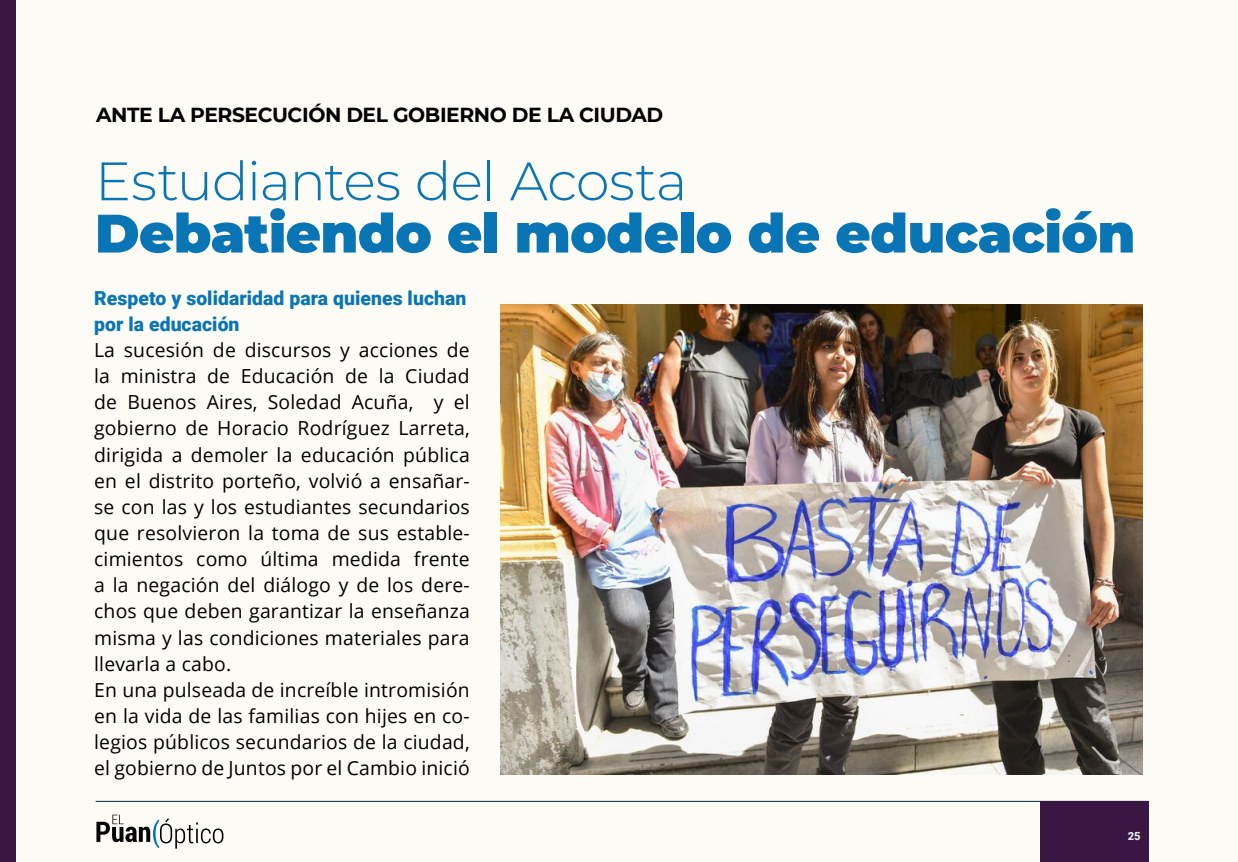
<style>
.page{position:relative;width:1238px;height:862px;background:#fff}
.page>*{position:absolute;margin:0;border:0;box-sizing:border-box;transform-origin:0 0}
.t1{font:900 54px "Montserrat";letter-spacing:-.01em;color:#0a75b4}
.t2{font:300 54px "Montserrat";letter-spacing:-.015em;color:#0a75b4}
.t3{font:700 20.25px "Montserrat";letter-spacing:-.02em;color:#000}
.t4{font:19.35px/26.1px "Open Sans";letter-spacing:.01em;color:#000}
.t5{font:900 19.35px/26.1px "Roboto";letter-spacing:.005em;color:#0a75b4}
.t6{font:900 11.25px "Roboto";color:#dbe9ee}
</style>
<div class="page">
<div style="left:0;top:0;width:1237px;height:861px;background:#fcfbf6"></div>
<hr style="left:96px;top:800px;width:1052px;height:1px;background:#002732">
<svg style="left:96px;top:814px;width:127px;height:34px"></svg>
<div style="left:0;top:0;width:16px;height:861px;background:#3a1642"></div>
<div style="left:1039px;top:800px;width:109px;height:61px;background:#3a1642"></div>
<img style="left:500px;top:304px;width:642px;height:470px">
<p class="t3" style="left:96px;top:100px;width:568px">ANTE LA PERSECUCIÓN DEL GOBIERNO DE LA CIUDAD</p>
<h1 class="t2" style="left:95px;top:144px;width:594px">Estudiantes del Acosta</h1>
<h1 class="t1" style="left:95px;top:193px;width:1041px">Debatiendo el modelo de educación</h1>
<p class="t5" style="left:94px;top:284px;width:374px">Respeto y solidaridad para quienes luchan por la educación</p>
<p class="t4" style="left:94px;top:336px;width:377px">La sucesión de discursos y acciones de la ministra de Educación de la Ciudad de Buenos Aires, Soledad Acuña, y el gobierno de Horacio Rodríguez Larreta, dirigida a demoler la educación pública en el distrito porteño, volvió a ensañar&shy;se con las y los estudiantes secundarios que resolvieron la toma de sus estable&shy;cimientos como última medida frente a la negación del diálogo y de los dere&shy;chos que deben garantizar la enseñanza misma y las condiciones materiales para llevarla a cabo.<br>En una pulseada de increíble intromisión en la vida de las familias con hijes en co&shy;legios públicos secundarios de la ciudad, el gobierno de Juntos por el Cambio inició</p>
<p class="t6" style="left:1127px;top:827px;width:14px">25</p>
</div>
